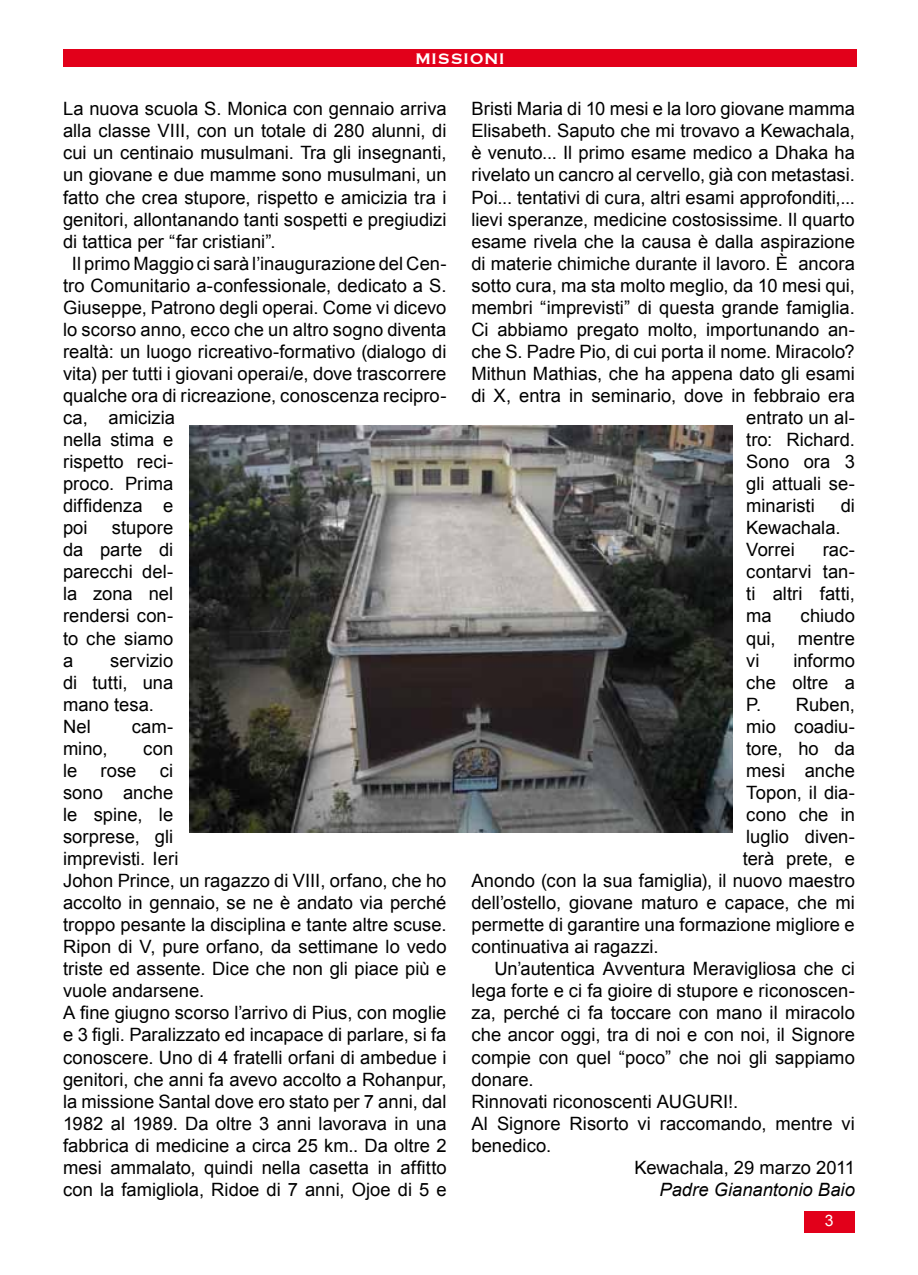
<style>
.page{position:relative;width:918px;height:1275px;background:#fff}
.page>*{position:absolute;margin:0;border:0;box-sizing:border-box;transform-origin:0 0}
.t1{font:18.38px/22.1px "Arial";color:#000;text-align:justify}
.t2{font:italic 18.38px "Arial";color:#000}
.t3{font:700 15.75px "Copperplate";letter-spacing:.1em;color:#fff}
.t4{font:15.75px "Arial";color:#fff}
</style>
<div class="page">
<div style="left:804px;top:1211px;width:50px;height:21px;background:#e2001a"></div>
<div style="left:63px;top:50px;width:794px;height:17px;background:#e2001a"></div>
<img style="left:190px;top:425px;width:542px;height:407px">
<p class="t3" style="left:416px;top:50px;width:90px">mISSIONI</p>
<p class="t1" style="left:63px;top:98px;width:385px">La nuova scuola S. Monica con gennaio arriva</p>
<p class="t1" style="left:63px;top:120px;width:385px">alla classe VIII, con un totale di 280 alunni, di</p>
<p class="t1" style="left:63px;top:142px;width:385px">cui un centinaio musulmani. Tra gli insegnanti,</p>
<p class="t1" style="left:63px;top:164px;width:385px">un giovane e due mamme sono musulmani, un</p>
<p class="t1" style="left:63px;top:186px;width:385px">fatto che crea stupore, rispetto e amicizia tra i</p>
<p class="t1" style="left:63px;top:208px;width:385px">genitori, allontanando tanti sospetti e pregiudizi</p>
<p class="t1" style="left:63px;top:230px;width:214px">di tattica per “far cristiani”.</p>
<p class="t1" style="left:72px;top:252px;width:376px">Il primo Maggio ci sarà l’inaugurazione del Cen-</p>
<p class="t1" style="left:63px;top:274px;width:385px">tro Comunitario a-confessionale, dedicato a S.</p>
<p class="t1" style="left:63px;top:296px;width:385px">Giuseppe, Patrono degli operai. Come vi dicevo</p>
<p class="t1" style="left:63px;top:319px;width:385px">lo scorso anno, ecco che un altro sogno diventa</p>
<p class="t1" style="left:63px;top:341px;width:385px">realtà: un luogo ricreativo-formativo (dialogo di</p>
<p class="t1" style="left:63px;top:363px;width:385px">vita) per tutti i giovani operai/e, dove trascorrere</p>
<p class="t1" style="left:63px;top:385px;width:385px">qualche ora di ricreazione, conoscenza recipro-</p>
<p class="t1" style="left:63px;top:407px;width:113px">ca, amicizia</p>
<p class="t1" style="left:63px;top:429px;width:112px">nella stima e</p>
<p class="t1" style="left:63px;top:451px;width:112px">rispetto reci-</p>
<p class="t1" style="left:63px;top:473px;width:112px">proco. Prima</p>
<p class="t1" style="left:63px;top:495px;width:112px">diffidenza e</p>
<p class="t1" style="left:63px;top:517px;width:26px">poi</p>
<p class="t1" style="left:471px;top:98px;width:385px">Bristi Maria di 10 mesi e la loro giovane mamma</p>
<p class="t1" style="left:471px;top:120px;width:385px">Elisabeth. Saputo che mi trovavo a Kewachala,</p>
<p class="t1" style="left:471px;top:142px;width:385px">è venuto... Il primo esame medico a Dhaka ha</p>
<p class="t1" style="left:471px;top:164px;width:385px">rivelato un cancro al cervello, già con metastasi.</p>
<p class="t1" style="left:471px;top:186px;width:385px">Poi... tentativi di cura, altri esami approfonditi,...</p>
<p class="t1" style="left:471px;top:208px;width:385px">lievi speranze, medicine costosissime. Il quarto</p>
<p class="t1" style="left:471px;top:230px;width:385px">esame rivela che la causa è dalla aspirazione</p>
<p class="t1" style="left:471px;top:252px;width:385px">di materie chimiche durante il lavoro. È ancora</p>
<p class="t1" style="left:471px;top:274px;width:385px">sotto cura, ma sta molto meglio, da 10 mesi qui,</p>
<p class="t1" style="left:471px;top:296px;width:385px">membri “imprevisti” di questa grande famiglia.</p>
<p class="t1" style="left:471px;top:319px;width:385px">Ci abbiamo pregato molto, importunando an-</p>
<p class="t1" style="left:471px;top:341px;width:385px">che S. Padre Pio, di cui porta il nome. Miracolo?</p>
<p class="t1" style="left:471px;top:363px;width:385px">Mithun Mathias, che ha appena dato gli esami</p>
<p class="t1" style="left:471px;top:385px;width:385px">di X, entra in seminario, dove in febbraio era</p>
<p class="t1" style="left:746px;top:407px;width:110px">entrato un al-</p>
<p class="t1" style="left:746px;top:429px;width:110px">tro: Richard.</p>
<p class="t1" style="left:746px;top:451px;width:110px">Sono ora 3</p>
<p class="t1" style="left:746px;top:473px;width:110px">gli attuali se-</p>
<p class="t1" style="left:746px;top:495px;width:70px">minaristi</p>
<p class="t1" style="left:840px;top:495px;width:16px">di</p>
<p class="t1" style="left:746px;top:517px;width:96px">Kewachala.<br>Vorrei</p>
<p class="t1" style="left:63px;top:517px;width:112px;text-indent:49px">stupore da parte di parecchi del&shy;la zona nel rendersi con&shy;to che siamo a</p>
<p class="t1" style="left:746px;top:539px;width:110px;text-indent:77px">rac&shy;contarvi tan&shy;ti altri fatti, ma</p>
<p class="t1" style="left:746px;top:605px;width:110px;text-indent:54px">chiudo qui, mentre vi</p>
<p class="t1" style="left:793px;top:649px;width:63px">informo</p>
<p class="t1" style="left:746px;top:671px;width:110px">che oltre a</p>
<p class="t1" style="left:746px;top:693px;width:110px">P. Ruben,</p>
<p class="t1" style="left:746px;top:715px;width:110px">mio coadiu-</p>
<p class="t1" style="left:746px;top:737px;width:110px">tore, ho da</p>
<p class="t1" style="left:746px;top:760px;width:110px">mesi anche</p>
<p class="t1" style="left:746px;top:782px;width:110px">Topon, il dia-</p>
<p class="t1" style="left:746px;top:804px;width:110px">cono che in</p>
<p class="t1" style="left:746px;top:826px;width:110px">luglio diven-</p>
<p class="t1" style="left:743px;top:848px;width:114px">terà prete, e</p>
<p class="t1" style="left:471px;top:870px;width:385px">Anondo (con la sua famiglia), il nuovo maestro</p>
<p class="t1" style="left:471px;top:892px;width:385px">dell’ostello, giovane maturo e capace, che mi</p>
<p class="t1" style="left:471px;top:914px;width:385px">permette di garantire una formazione migliore e</p>
<p class="t1" style="left:471px;top:936px;width:189px">continuativa ai ragazzi.</p>
<p class="t1" style="left:494px;top:958px;width:362px">Un’autentica Avventura Meravigliosa che ci</p>
<p class="t1" style="left:471px;top:980px;width:385px">lega forte e ci fa gioire di stupore e riconoscen-</p>
<p class="t1" style="left:471px;top:1002px;width:385px">za, perché ci fa toccare con mano il miracolo</p>
<p class="t1" style="left:471px;top:1024px;width:385px">che ancor oggi, tra di noi e con noi, il Signore</p>
<p class="t1" style="left:471px;top:1046px;width:385px">compie con quel “poco” che noi gli sappiamo</p>
<p class="t1" style="left:471px;top:1068px;width:64px">donare.</p>
<p class="t1" style="left:471px;top:1090px;width:268px">Rinnovati riconoscenti AUGURI!.</p>
<p class="t1" style="left:471px;top:1112px;width:385px">Al Signore Risorto vi raccomando, mentre vi</p>
<p class="t1" style="left:471px;top:1134px;width:81px">benedico.</p>
<p class="t1" style="left:634px;top:1156px;width:222px">Kewachala, 29 marzo 2011</p>
<p class="t2" style="left:659px;top:1177px;width:197px">Padre Gianantonio Baio</p>
<p class="t1" style="left:63px;top:649px;width:112px;text-align:left;text-indent:47px">servizio di tutti, una mano tesa.<br>Nel</p>
<p class="t1" style="left:132px;top:715px;width:43px">cam-</p>
<p class="t1" style="left:63px;top:737px;width:46px">mino,</p>
<p class="t1" style="left:143px;top:737px;width:31px">con</p>
<p class="t1" style="left:63px;top:760px;width:16px">le</p>
<p class="t1" style="left:101px;top:760px;width:37px">rose</p>
<p class="t1" style="left:63px;top:760px;width:385px;text-align:left;text-indent:97px">ci<br>sono anche<br>le spine, le<br>sorprese, gli<br>imprevisti. Ieri<br>Johon Prince, un ragazzo di VIII, orfano, che ho accolto in gennaio, se ne è andato via perché troppo pesante la disciplina e tante altre scuse.<br>Ripon di V, pure orfano, da settimane lo vedo triste ed assente. Dice che non gli piace più e vuole andarsene.<br>A fine giugno scorso l’arrivo di Pius, con moglie e 3 figli. Paralizzato ed incapace di parlare, si fa conoscere. Uno di 4 fratelli orfani di ambedue i genitori, che anni fa avevo accolto a Rohanpur, la missione Santal dove ero stato per 7 anni, dal 1982 al 1989. Da oltre 3 anni lavorava in una fabbrica di medicine a circa 25 km.. Da oltre 2 mesi ammalato, quindi nella casetta in affitto con la famigliola, Ridoe di 7 anni, Ojoe di 5 e</p>
<p class="t4" style="left:825px;top:1210px;width:10px">3</p>
</div>
